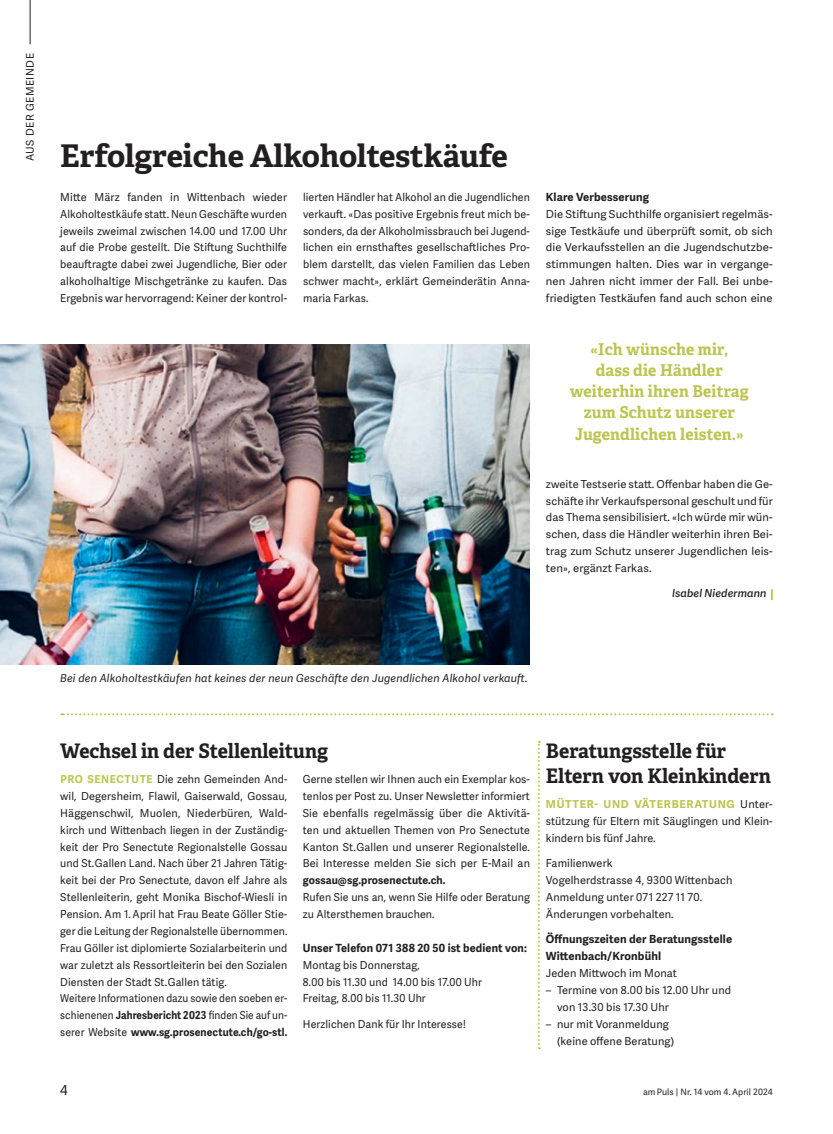
<style>
.page{position:relative;width:833px;height:1134px;background:#fff}
.page>*{position:absolute;margin:0;border:0;box-sizing:border-box;transform-origin:0 0}
.t1{font:700 31.25px "Adelle";letter-spacing:-.005em;color:#231f20}
.t2{font:700 20px/25px "Adelle";color:#231f20}
.t3{font:700 16.25px/21.2px "Adelle";letter-spacing:.01em;color:#bcc54e;text-align:center}
.t4{font:13.75px "Adelle Sans";color:#231f20}
.t5{font:700 11.25px/16.9px "Adelle Sans";letter-spacing:.01em;color:#231f20}
.t6{font:11px/16.9px "Adelle Sans";letter-spacing:.01em;color:#231f20;text-align:justify}
.t7{font:italic 11px "Adelle Sans";letter-spacing:.015em;color:#231f20}
.t8{font:700 11px "Adelle Sans";letter-spacing:.01em;color:#231f20}
.t9{font:italic 600 11px "Adelle Sans";letter-spacing:.005em;color:#231f20}
.t10{font:10.62px "Adelle Sans";letter-spacing:.05em;color:#231f20}
.t11{font:8.75px "Adelle Sans";letter-spacing:.01em;color:#231f20}
.s1{font-weight:700;color:#bcc54e}
.s2{font-weight:700}
</style>
<div class="page">
<hr style="left:30px;top:0;width:1px;height:44px;background:#231f20">
<svg style="left:61px;top:713px;width:711px;height:2px"></svg>
<img style="left:0;top:344px;width:530px;height:321px">
<svg style="left:538px;top:741px;width:2px;height:308px"></svg>
<p class="t10" style="left:24px;top:161px;width:110px;rotate:-90deg">AUS DER GEMEINDE</p>
<h1 class="t1" style="left:60px;top:136px;width:449px">Erfolgreiche Alkoholtestkäufe</h1>
<p class="t6" style="left:60px;top:189px;width:228px">Mitte März fanden in Wittenbach wieder Alkoholtestkäufe statt. Neun Geschäfte wurden jeweils zweimal zwischen 14.00 und 17.00 Uhr auf die Probe gestellt. Die Stiftung Suchthilfe beauftragte dabei zwei Jugendliche, Bier oder alkoholhaltige Mischgetränke zu kaufen. Das Ergebnis war hervorragend: Keiner der kontrol-</p>
<p class="t6" style="left:303px;top:189px;width:228px">lierten Händler hat Alkohol an die Jugendlichen verkauft. «Das positive Ergebnis freut mich be&shy;sonders, da der Alkoholmissbrauch bei Jugend&shy;lichen ein ernsthaftes gesellschaftliches Pro&shy;blem darstellt, das vielen Familien das Leben schwer macht», erklärt Gemeinderätin Anna&shy;maria Farkas.</p>
<p class="t5" style="left:546px;top:189px;width:105px">Klare Verbesserung</p>
<p class="t6" style="left:546px;top:206px;width:228px">Die Stiftung Suchthilfe organisiert regelmäs&shy;sige Testkäufe und überprüft somit, ob sich die Verkaufsstellen an die Jugendschutzbe&shy;stimmungen halten. Dies war in vergange&shy;nen Jahren nicht immer der Fall. Bei unbe&shy;friedigten Testkäufen fand auch schon eine</p>
<h3 class="t3" style="left:570px;top:338px;width:180px">«Ich wünsche mir,<br>dass die Händler weiterhin ihren Beitrag zum Schutz unserer<br>Jugendlichen leisten.»</h3>
<p class="t6" style="left:546px;top:476px;width:228px">zweite Testserie statt. Offenbar haben die Ge&shy;schäfte ihr Verkaufspersonal geschult und für das Thema sensibilisiert. «Ich würde mir wün&shy;schen, dass die Händler weiterhin ihren Bei&shy;trag zum Schutz unserer Jugendlichen leis&shy;ten», ergänzt Farkas.</p>
<p class="t9" style="left:672px;top:587px;width:96px">Isabel Niedermann</p>
<p class="t7" style="left:60px;top:671px;width:469px">Bei den Alkoholtestkäufen hat keines der neun Geschäfte den Jugendlichen Alkohol verkauft.</p>
<h2 class="t2" style="left:60px;top:738px;width:269px">Wechsel in der Stellenleitung</h2>
<p class="t6" style="left:60px;top:771px;width:229px;text-align:left"><span class="s1">PRO SENECTUTE</span> Die zehn Gemeinden And&shy;wil, Degersheim, Flawil, Gaiserwald, Gossau, Häggenschwil, Muolen, Niederbüren, Wald&shy;kirch und Wittenbach liegen in der Zuständig&shy;keit der Pro Senectute Regionalstelle Gossau und St. -Gallen Land. Nach über 21 Jahren Tätig&shy;keit bei der Pro Senectute, davon elf Jahre als Stellenleiterin, geht Monika Bischof-Wiesli in Pension. Am 1. April hat Frau Beate Göller Stie&shy;ger die Leitung der Regionalstelle übernommen.<br>Frau Göller ist diplomierte Sozialarbeiterin und war zuletzt als Ressortleiterin bei den Sozialen Diensten der Stadt St.Gallen tätig.<br>Weitere Informationen dazu sowie den soeben er&shy;schienenen <span class="s2">Jahresbericht 2023</span> finden Sie auf un&shy;serer Website <span class="s2">www.sg.prosenectute.ch/go-stl.</span></p>
<p class="t6" style="left:303px;top:771px;width:229px">Gerne stellen wir Ihnen auch ein Exemplar kos&shy;tenlos per Post zu. Unser Newsletter informiert Sie ebenfalls regelmässig über die Aktivitä&shy;ten und aktuellen Themen von Pro Senectute Kanton St.Gallen und unserer Regionalstelle.<br>Bei Interesse melden Sie sich per E-Mail an</p>
<p class="t8" style="left:303px;top:874px;width:144px">gossau@sg.prosenectute.ch.</p>
<p class="t6" style="left:303px;top:889px;width:229px">Rufen Sie uns an, wenn Sie Hilfe oder Beratung zu Altersthemen brauchen.</p>
<p class="t5" style="left:303px;top:940px;width:225px">Unser Telefon 071 388 20 50 ist bedient von:</p>
<p class="t6" style="left:303px;top:957px;width:181px;text-align:left">Montag bis Donnerstag,<br>8.00 bis 11.30 und 14.00 bis 17.00 Uhr<br>Freitag, 8.00 bis 11.30 Uhr</p>
<p class="t6" style="left:303px;top:1016px;width:165px">Herzlichen Dank für Ihr Interesse!</p>
<h2 class="t2" style="left:546px;top:738px;width:227px">Beratungsstelle für<br>Eltern von Kleinkindern</h2>
<p class="t6" style="left:546px;top:796px;width:228px"><span class="s1">MÜTTER- UND VÄTERBERATUNG</span> Unter&shy;stützung für Eltern mit Säuglingen und Klein&shy;kindern bis fünf Jahre.</p>
<p class="t6" style="left:546px;top:855px;width:188px;text-align:left">Familienwerk<br>Vogelherdstrasse 4, 9300 Wittenbach<br>Anmeldung unter 071 227 11 70.<br>Änderungen vorbehalten.</p>
<p class="t5" style="left:546px;top:931px;width:188px">Öffnungszeiten der Beratungsstelle<br>Wittenbach/Kronbühl</p>
<p class="t6" style="left:546px;top:965px;width:133px">Jeden Mittwoch im Monat</p>
<p class="t6" style="left:557px;top:982px;width:176px;text-indent:-11px">– Termine von 8.00 bis 12.00 Uhr und von 13.30 bis 17.30 Uhr</p>
<p class="t6" style="left:557px;top:1016px;width:119px;text-indent:-11px">– nur mit Voranmeldung (keine offene Beratung)</p>
<p class="t4" style="left:60px;top:1082px;width:9px">4</p>
<p class="t11" style="left:643px;top:1087px;width:131px">am Puls | Nr. 14 vom 4. April 2024</p>
</div>
